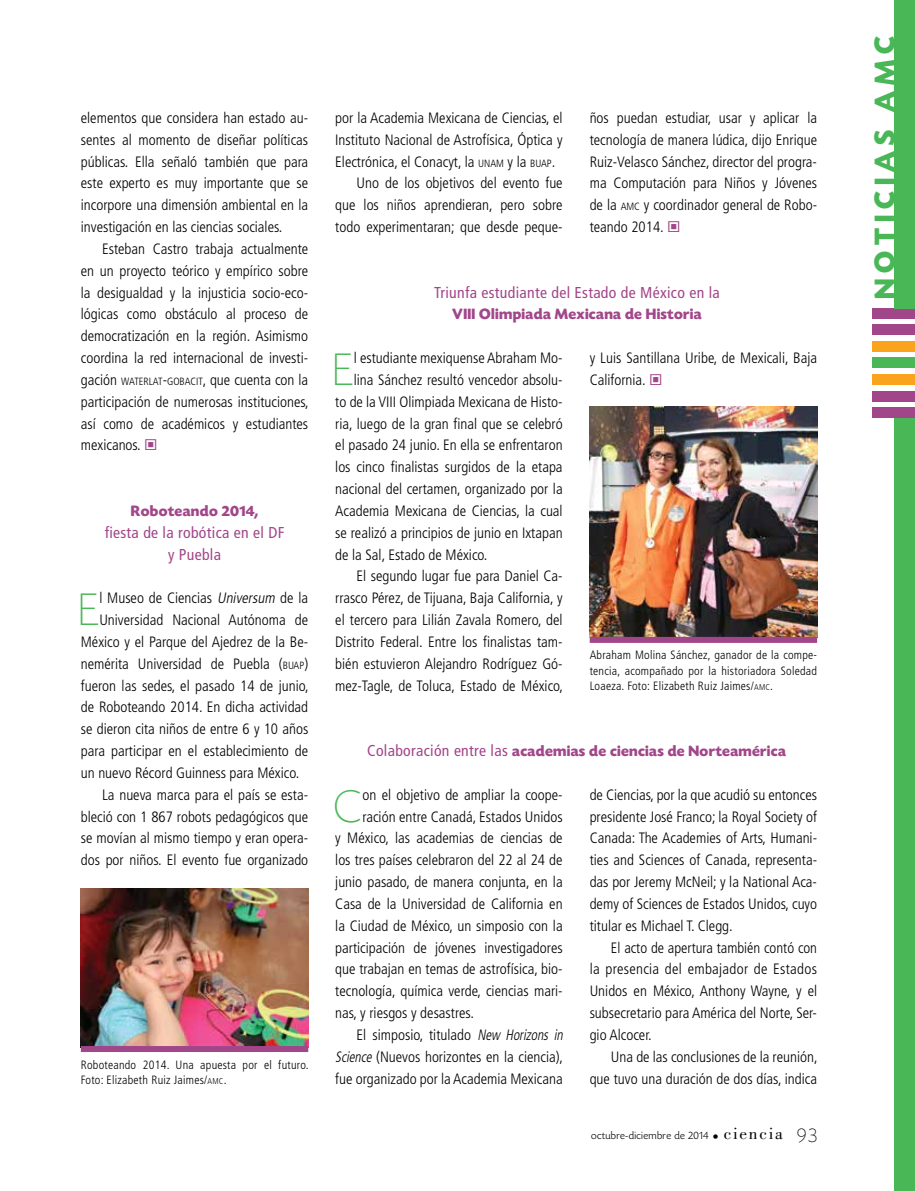
<style>
.page{position:relative;width:915px;height:1191px;background:#fff}
.page>*{position:absolute;margin:0;border:0;box-sizing:border-box;transform-origin:0 0}
.t1{font:200 48px "Today HEF";color:#4ab757}
.t2{font:700 30px "Today HEF";letter-spacing:.2em;color:#4ab757}
.t3{font:700 15.75px "Today HEF";letter-spacing:.02em;color:#a2468a}
.t4{font:condensed 15.75px/21.9px "Frutiger LT Std";letter-spacing:.02em;color:#a2468a;text-align:center}
.t5{font:300 condensed 15px/21.9px "Frutiger LT Std";color:#000;text-align:justify}
.t6{font:300 condensed 12px/15px "Frutiger LT Std";letter-spacing:.02em;color:#000}
.t7{font:300 11.25px "Today HEF";letter-spacing:.03em;color:#000}
.s1{font-size:10.5px}
.s2{font-style:inherit}
.s3{font-style:italic}
.s4{font-size:8.4px}
.s5{font-family:"Frutiger LT Std";font-weight:400;font-stretch:condensed}
.s6{font-weight:200;font-size:13.5px}
.s7{font-family:"Bodoni";font-weight:400;font-size:17.25px}
.s8{font-weight:200;font-size:21px}
</style>
<div class="page">
<div style="left:893px;top:418px;width:21px;height:773px;background:#4ab757"></div>
<div style="left:872px;top:308px;width:42px;height:11px;background:#a2468a"></div>
<div style="left:872px;top:391px;width:42px;height:11px;background:#a2468a"></div>
<div style="left:872px;top:324px;width:42px;height:11px;background:#a2468a"></div>
<div style="left:872px;top:407px;width:42px;height:10px;background:#a2468a"></div>
<div style="left:872px;top:341px;width:42px;height:11px;background:#faa41d"></div>
<div style="left:872px;top:374px;width:42px;height:11px;background:#faa41d"></div>
<div style="left:872px;top:357px;width:42px;height:11px;background:#4ab757"></div>
<div style="left:893px;top:0;width:21px;height:308px;background:#4ab757"></div>
<img style="left:81px;top:888px;width:227px;height:158px">
<div style="left:81px;top:1046px;width:227px;height:6px;background:#a2468a"></div>
<img style="left:589px;top:407px;width:227px;height:230px">
<div style="left:589px;top:637px;width:227px;height:6px;background:#a2468a"></div>
<p class="t5" style="left:81px;top:107px;width:229px">elementos que considera han estado au&shy;sentes al momento de diseñar políticas públicas. Ella señaló también que para este experto es muy importante que se incorpore una dimensión ambiental en la investigación en las ciencias sociales.</p>
<p class="t5" style="left:81px;top:238px;width:229px;text-indent:21px">Esteban Castro trabaja actualmente en un proyecto teórico y empírico sobre la desigualdad y la injusticia socio-eco&shy;lógicas como obstáculo al proceso de democratización en la región. Asimismo coordina la red internacional de investi&shy;gación <span class="s1">WATERLAT</span><span class="s2">-</span><span class="s1">GOBACIT</span>, que cuenta con la participación de numerosas instituciones, así como de académicos y estudiantes mexicanos.</p>
<p class="t3" style="left:131px;top:503px;width:129px">Roboteando 2014,</p>
<p class="t4" style="left:105px;top:521px;width:181px">fiesta de la robótica en el DF y Puebla</p>
<h1 class="t1" style="left:78px;top:585px;width:22px">E</h1>
<p class="t5" style="left:99px;top:587px;width:210px">l Museo de Ciencias <span class="s3">Universum</span> de la</p>
<p class="t5" style="left:99px;top:609px;width:210px">Universidad Nacional Autónoma de</p>
<p class="t5" style="left:81px;top:631px;width:229px">México y el Parque del Ajedrez de la Be-</p>
<p class="t5" style="left:81px;top:653px;width:229px">nemérita Universidad de Puebla (<span class="s1">BUAP</span>)</p>
<p class="t5" style="left:81px;top:674px;width:229px">fueron las sedes, el pasado 14 de junio,</p>
<p class="t5" style="left:81px;top:696px;width:229px">de Roboteando 2014. En dicha actividad</p>
<p class="t5" style="left:81px;top:718px;width:229px">se dieron cita niños de entre 6 y 10 años</p>
<p class="t5" style="left:81px;top:740px;width:229px">para participar en el establecimiento de</p>
<p class="t5" style="left:81px;top:762px;width:220px">un nuevo Récord Guinness para México.</p>
<p class="t5" style="left:102px;top:784px;width:207px">La nueva marca para el país se esta-</p>
<p class="t5" style="left:81px;top:805px;width:229px">bleció con 1 867 robots pedagógicos que</p>
<p class="t5" style="left:81px;top:827px;width:229px">se movían al mismo tiempo y eran opera-</p>
<p class="t5" style="left:81px;top:849px;width:229px">dos por niños. El evento fue organizado</p>
<p class="t6" style="left:81px;top:1057px;width:229px">Roboteando 2014. Una apuesta por el futuro.<br>Foto: Elizabeth Ruiz Jaimes/<span class="s4">AMC</span>.</p>
<p class="t5" style="left:335px;top:107px;width:229px">por la Academia Mexicana de Ciencias, el</p>
<p class="t5" style="left:335px;top:129px;width:229px">Instituto Nacional de Astrofísica, Óptica y</p>
<p class="t5" style="left:335px;top:151px;width:221px">Electrónica, el Conacyt, la <span class="s1">UNAM</span> y la <span class="s1">BUAP</span>.</p>
<p class="t5" style="left:356px;top:172px;width:207px">Uno de los objetivos del evento fue</p>
<p class="t5" style="left:335px;top:194px;width:229px">que los niños aprendieran, pero sobre</p>
<p class="t5" style="left:335px;top:216px;width:229px">todo experimentaran; que desde peque-</p>
<p class="t5" style="left:589px;top:107px;width:229px">ños puedan estudiar, usar y aplicar la tecnología de manera lúdica, dijo Enrique Ruiz-Velasco Sánchez, director del progra&shy;ma Computación para Niños y Jóvenes de la <span class="s1">AMC</span> y coordinador general de Robo&shy;teando 2014.</p>
<p class="t4" style="left:434px;top:281px;width:287px">Triunfa estudiante del Estado de México en la</p>
<p class="t3" style="left:452px;top:306px;width:251px">VIII Olimpiada Mexicana de Historia</p>
<h1 class="t1" style="left:332px;top:345px;width:22px">E</h1>
<p class="t5" style="left:353px;top:347px;width:210px">l estudiante mexiquense Abraham Mo-</p>
<p class="t5" style="left:353px;top:369px;width:210px">lina Sánchez resultó vencedor absolu-</p>
<p class="t5" style="left:335px;top:391px;width:229px">to de la VIII Olimpiada Mexicana de Histo-</p>
<p class="t5" style="left:335px;top:413px;width:229px">ria, luego de la gran final que se celebró</p>
<p class="t5" style="left:335px;top:434px;width:229px">el pasado 24 junio. En ella se enfrentaron</p>
<p class="t5" style="left:335px;top:456px;width:229px">los cinco finalistas surgidos de la etapa</p>
<p class="t5" style="left:335px;top:478px;width:229px">nacional del certamen, organizado por la</p>
<p class="t5" style="left:335px;top:500px;width:229px">Academia Mexicana de Ciencias, la cual</p>
<p class="t5" style="left:335px;top:522px;width:229px">se realizó a principios de junio en Ixtapan</p>
<p class="t5" style="left:335px;top:543px;width:154px">de la Sal, Estado de México.</p>
<p class="t5" style="left:356px;top:565px;width:207px">El segundo lugar fue para Daniel Ca-</p>
<p class="t5" style="left:335px;top:587px;width:229px">rrasco Pérez, de Tijuana, Baja California, y</p>
<p class="t5" style="left:335px;top:609px;width:229px">el tercero para Lilián Zavala Romero, del</p>
<p class="t5" style="left:335px;top:631px;width:229px">Distrito Federal. Entre los finalistas tam-</p>
<p class="t5" style="left:335px;top:653px;width:229px">bién estuvieron Alejandro Rodríguez Gó-</p>
<p class="t5" style="left:335px;top:674px;width:229px">mez-Tagle, de Toluca, Estado de México,</p>
<p class="t5" style="left:589px;top:347px;width:229px">y Luis Santillana Uribe, de Mexicali, Baja<br>California.</p>
<p class="t6" style="left:589px;top:648px;width:229px;text-align:justify">Abraham Molina Sánchez, ganador de la compe&shy;tencia, acompañado por la historiadora Soledad Loaeza. Foto: Elizabeth Ruiz Jaimes/<span class="s4">AMC</span>.</p>
<p class="t3" style="left:367px;top:743px;width:420px"><span class="s5">Colaboración entre las</span> academias de ciencias de Norteamérica</p>
<p class="t5" style="left:589px;top:784px;width:229px">de Ciencias, por la que acudió su entonces presidente José Franco; la Royal Society of Canada: The Academies of Arts, Humani&shy;ties and Sciences of Canada, representa&shy;das por Jeremy McNeil; y la National Aca&shy;demy of Sciences de Estados Unidos, cuyo titular es Michael T. Clegg.</p>
<p class="t5" style="left:589px;top:936px;width:229px;text-indent:21px">El acto de apertura también contó con la presencia del embajador de Estados Unidos en México, Anthony Wayne, y el subsecretario para América del Norte, Ser&shy;gio Alcocer.</p>
<p class="t5" style="left:589px;top:1045px;width:229px;text-align:right">Una de las conclusiones de la reunión, que tuvo una duración de dos días, indica</p>
<h1 class="t1" style="left:334px;top:782px;width:28px">C</h1>
<p class="t5" style="left:362px;top:784px;width:201px">on el objetivo de ampliar la coope-</p>
<p class="t5" style="left:362px;top:805px;width:201px">ración entre Canadá, Estados Unidos</p>
<p class="t5" style="left:335px;top:827px;width:229px">y México, las academias de ciencias de</p>
<p class="t5" style="left:335px;top:849px;width:229px">los tres países celebraron del 22 al 24 de</p>
<p class="t5" style="left:335px;top:871px;width:229px">junio pasado, de manera conjunta, en la</p>
<p class="t5" style="left:335px;top:893px;width:229px">Casa de la Universidad de California en</p>
<p class="t5" style="left:335px;top:914px;width:229px">la Ciudad de México, un simposio con la</p>
<p class="t5" style="left:335px;top:936px;width:229px">participación de jóvenes investigadores</p>
<p class="t5" style="left:335px;top:958px;width:229px">que trabajan en temas de astrofísica, bio-</p>
<p class="t5" style="left:335px;top:980px;width:229px">tecnología, química verde, ciencias mari-</p>
<p class="t5" style="left:335px;top:1002px;width:140px">nas, y riesgos y desastres.</p>
<p class="t5" style="left:356px;top:1024px;width:211px">El simposio, titulado <span class="s3">New Horizons in</span></p>
<p class="t5" style="left:335px;top:1045px;width:229px"><span class="s3">Science</span> (Nuevos horizontes en la ciencia),</p>
<p class="t5" style="left:335px;top:1067px;width:229px">fue organizado por la Academia Mexicana</p>
<p class="t7" style="left:591px;top:1129px;width:227px">octubre-diciembre de 2014 <span class="s6">•</span> <span class="s7">ciencia</span> <span class="s8">93</span></p>
<h2 class="t2" style="left:868px;top:299px;width:265px;rotate:-90deg">NOTICIAS AMC</h2>
</div>
